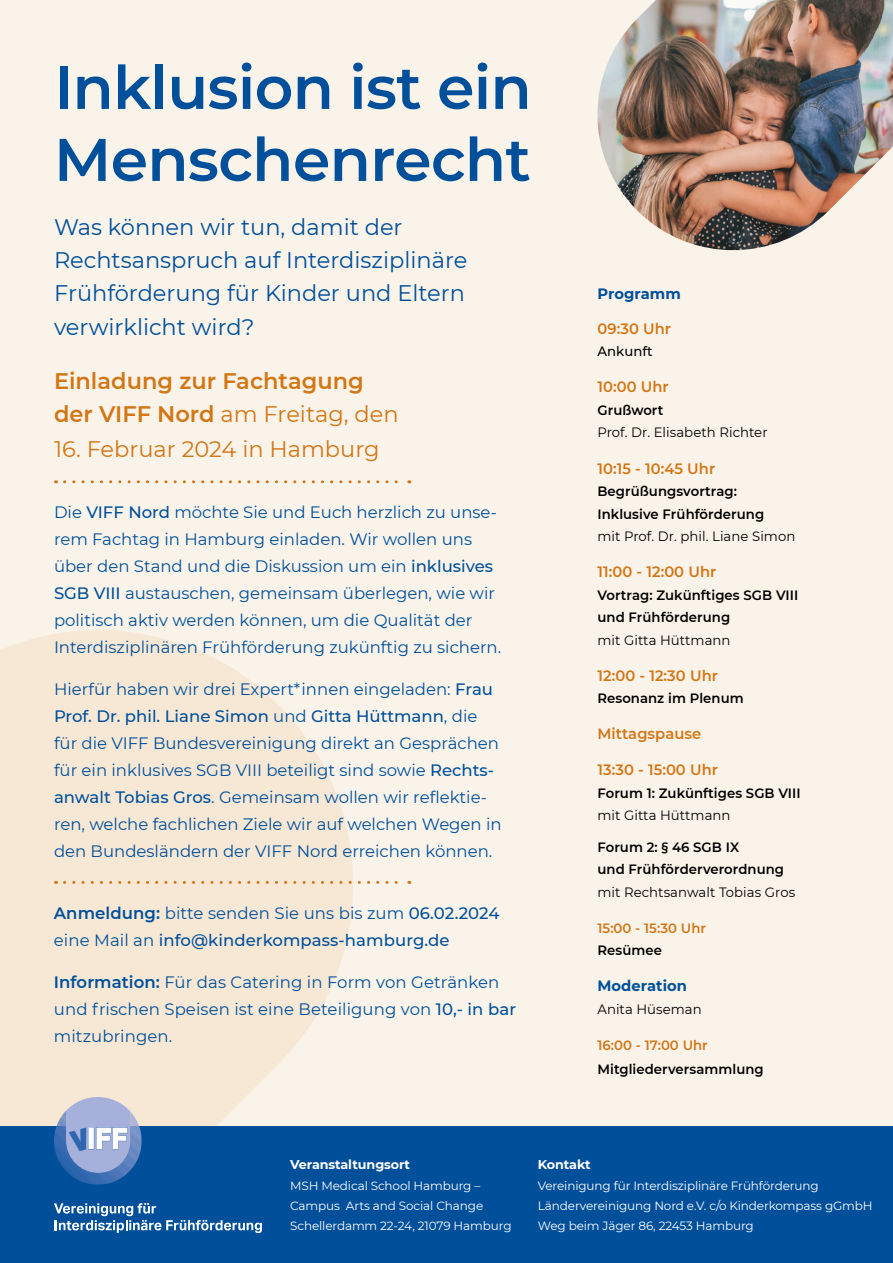
<style>
.page{position:relative;width:893px;height:1263px;background:#faf3e9}
.page>*{position:absolute;margin:0;border:0;box-sizing:border-box;transform-origin:0 0}
.t1{font:600 60px/72px "Montserrat";letter-spacing:-.01em;color:#004f9a}
.t2{font:22.5px/33.5px "Montserrat";color:#004f9a}
.t3{font:600 22.5px/33px "Montserrat";color:#d37615}
.t4{font:22.5px "Montserrat";color:#d37615}
.t5{font:16.5px/27px "Montserrat";color:#004f9a}
.t6{font:500 16.5px/27px "Montserrat";letter-spacing:.005em;color:#004f9a}
.t7{font:600 15px "Montserrat";letter-spacing:.005em;color:#d37615}
.t8{font:700 15px "Montserrat";letter-spacing:.005em;color:#004f9a}
.t9{font:600 13.5px/22.5px "Montserrat";letter-spacing:.005em;color:#000}
.t10{font:13.5px "Montserrat";letter-spacing:.005em;color:#000}
.t11{font:600 13.5px "Montserrat";letter-spacing:.005em;color:#d37615}
.t12{font:500 13.5px "Montserrat";letter-spacing:.005em;color:#000}
.t13{font:700 12.75px "Montserrat";letter-spacing:-.01em;color:#fff}
.t14{font:12px/20.2px "Montserrat";letter-spacing:-.01em;color:#fff}
.s1{font-weight:400}
.s2{font-weight:500}
.s3{font-weight:600}
</style>
<div class="page">
<svg style="left:0;top:630px;width:378px;height:497px;fill:#f7e8d6"></svg>
<img style="left:597px;top:0;width:296px;height:251px">
<div style="left:0;top:1127px;width:893px;height:136px;background:#004f9a"></div>
<svg style="left:54px;top:1097px;width:88px;height:88px"></svg>
<svg style="left:54px;top:1203px;width:208px;height:30px"></svg>
<svg style="left:65px;top:480px;width:345px;height:3px"></svg>
<svg style="left:65px;top:881px;width:345px;height:3px"></svg>
<h1 class="t1" style="left:54px;top:49px;width:479px">Inklusion ist ein<br>Menschenrecht</h1>
<h2 class="t2" style="left:54px;top:209px;width:415px">Was können wir tun, damit der<br>Rechtsanspruch auf Interdisziplinäre<br>Frühförderung für Kinder und Eltern verwirklicht wird?</h2>
<h2 class="t3" style="left:54px;top:364px;width:346px">Einladung zur Fachtagung der VIFF Nord <span class="s1">am Freitag, den</span></h2>
<h2 class="t4" style="left:54px;top:433px;width:327px">16. Februar 2024 in Hamburg</h2>
<p class="t5" style="left:54px;top:498px;width:449px">Die <span class="s2">VIFF Nord</span> möchte Sie und Euch herzlich zu unse&shy;rem Fachtag in Hamburg einladen. Wir wollen uns über den Stand und die Diskussion um ein <span class="s2">inklusives SGB VIII</span> austauschen, gemeinsam überlegen, wie wir politisch aktiv werden können, um die Qualität der Interdisziplinären Frühförderung zukünftig zu sichern.</p>
<p class="t5" style="left:54px;top:675px;width:449px">Hierfür haben wir drei Expert*innen eingeladen: <span class="s2">Frau Prof. Dr. phil. Liane Simon</span> und <span class="s2">Gitta Hüttmann</span>, die für die VIFF Bundesvereinigung direkt an Gesprächen für ein inklusives SGB VIII beteiligt sind sowie <span class="s2">Rechts&shy;anwalt Tobias Gros</span>. Gemeinsam wollen wir reflektie&shy;ren, welche fachlichen Ziele wir auf welchen Wegen in den Bundesländern der VIFF Nord erreichen können.</p>
<p class="t6" style="left:54px;top:899px;width:447px"><span class="s3">Anmeldung:</span> <span class="s1">bitte senden Sie uns bis zum</span> 06.02.2024 <span class="s1">eine Mail an</span> info@kinderkompass-hamburg.de</p>
<p class="t5" style="left:54px;top:968px;width:464px"><span class="s3">Information:</span> Für das Catering in Form von Getränken und frischen Speisen ist eine Beteiligung von <span class="s2">10,- in bar </span>mitzubringen.</p>
<p class="t8" style="left:597px;top:283px;width:85px">Programm</p>
<p class="t7" style="left:597px;top:318px;width:75px">09:30 Uhr</p>
<p class="t12" style="left:597px;top:342px;width:57px">Ankunft</p>
<p class="t7" style="left:597px;top:376px;width:73px">10:00 Uhr</p>
<p class="t9" style="left:597px;top:398px;width:67px">Grußwort</p>
<p class="t10" style="left:597px;top:423px;width:172px">Prof. Dr. Elisabeth Richter</p>
<p class="t7" style="left:597px;top:457px;width:119px">10:15 - 10:45 Uhr</p>
<p class="t9" style="left:597px;top:479px;width:168px">Begrüßungsvortrag:<br>Inklusive Frühförderung</p>
<p class="t10" style="left:597px;top:527px;width:199px">mit Prof. Dr. phil. Liane Simon</p>
<p class="t7" style="left:597px;top:561px;width:120px">11:00 - 12:00 Uhr</p>
<p class="t9" style="left:597px;top:583px;width:202px">Vortrag: Zukünftiges SGB VIII und Frühförderung</p>
<p class="t10" style="left:597px;top:630px;width:135px">mit Gitta Hüttmann</p>
<p class="t7" style="left:597px;top:665px;width:122px">12:00 - 12:30 Uhr</p>
<p class="t9" style="left:597px;top:686px;width:148px">Resonanz im Plenum</p>
<p class="t7" style="left:597px;top:723px;width:105px">Mittagspause</p>
<p class="t7" style="left:597px;top:759px;width:122px">13:30 - 15:00 Uhr</p>
<p class="t9" style="left:597px;top:781px;width:205px">Forum 1: Zukünftiges SGB VIII</p>
<p class="t10" style="left:597px;top:806px;width:135px">mit Gitta Hüttmann</p>
<p class="t9" style="left:597px;top:835px;width:188px">Forum 2: § 46 SGB IX<br>und Frühförderverordnung</p>
<p class="t10" style="left:597px;top:882px;width:199px">mit Rechtsanwalt Tobias Gros</p>
<p class="t11" style="left:597px;top:918px;width:110px">15:00 - 15:30 Uhr</p>
<p class="t9" style="left:597px;top:938px;width:66px">Resümee</p>
<p class="t8" style="left:597px;top:975px;width:91px">Moderation</p>
<p class="t10" style="left:597px;top:999px;width:106px">Anita Hüseman</p>
<p class="t11" style="left:597px;top:1035px;width:112px">16:00 - 17:00 Uhr</p>
<p class="t9" style="left:597px;top:1057px;width:168px">Mitgliederversammlung</p>
<p class="t13" style="left:290px;top:1156px;width:121px">Veranstaltungsort</p>
<p class="t14" style="left:290px;top:1175px;width:223px">MSH Medical School Hamburg –<br>Campus Arts and Social Change<br>Schellerdamm 22-24, 21079 Hamburg</p>
<p class="t13" style="left:538px;top:1156px;width:54px">Kontakt</p>
<p class="t14" style="left:538px;top:1175px;width:336px">Vereinigung für Interdisziplinäre Frühförderung<br>Ländervereinigung Nord e.V. c/o Kinderkompass gGmbH<br>Weg beim Jäger 86, 22453 Hamburg</p>
</div>
